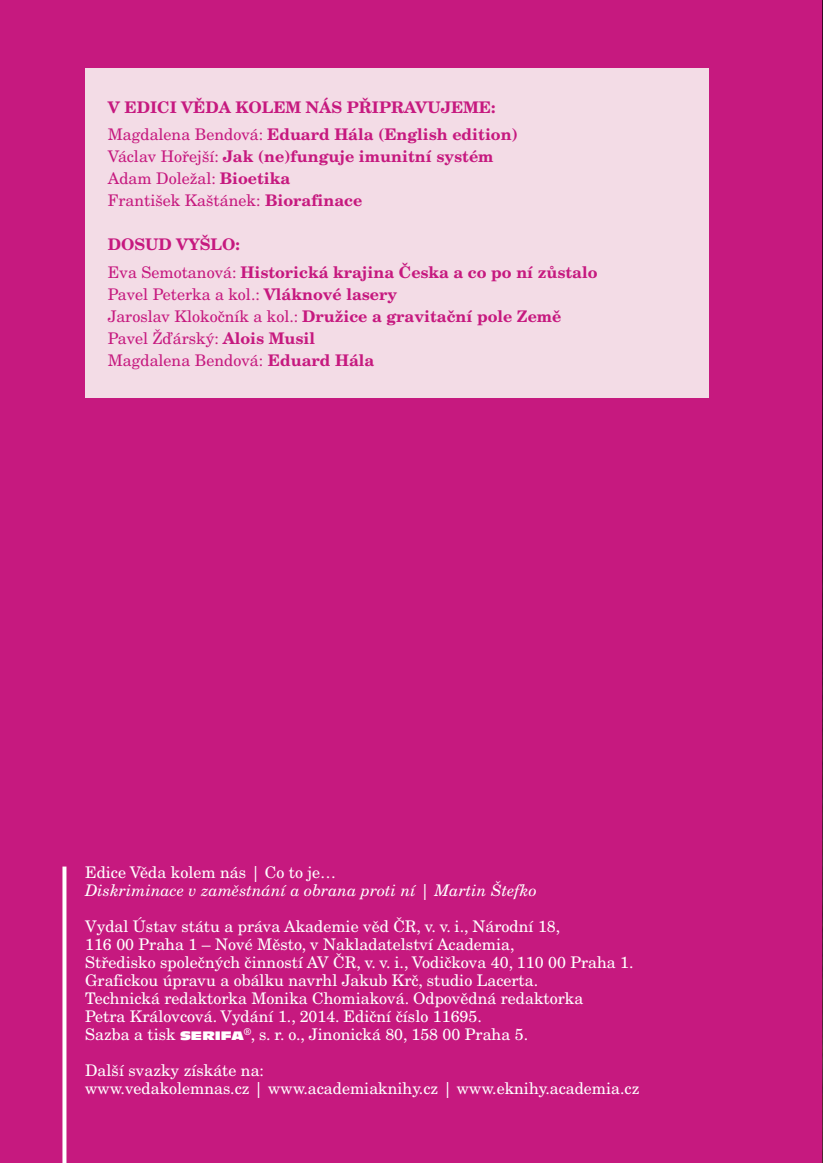
<style>
.page{position:relative;width:823px;height:1163px;background:#fff}
.page>*{position:absolute;margin:0;border:0;box-sizing:border-box;transform-origin:0 0}
.t1{font:16px/18px "New Century Schlbk CE";color:#fff}
.t2{font:700 16px/27.6px "New Century Schlbk CE";color:#c6197f}
.t3{font:16px/22px "New Century Schlbk CE";color:#c6197f}
.t4{font:italic 16px/18px "New Century Schlbk CE";color:#fff}
.s1{font-weight:400}
.s2{font-weight:700}
.s3{font-style:normal}
.s4{font-family:"Antique Olive CE Nord";font-size:12px}
</style>
<div class="page">
<div style="left:0;top:0;width:822px;height:1162px;background:#c6197f"></div>
<img style="left:822px;top:1px;width:1px;height:1160px">
<svg style="left:62px;top:866px;width:4px;height:296px"></svg>
<div style="left:85px;top:68px;width:623px;height:329px;background:#f3dce6"></div>
<p class="t2" style="left:108px;top:93px;width:411px">V edici Věda kolem nás připravujeme:<br><span class="s1">Magdalena Bendová:</span> Eduard Hála (English edition)</p>
<p class="t2" style="left:108px;top:145px;width:387px;line-height:22px"><span class="s1">Václav Hořejší:</span> Jak (ne)funguje imunitní systém<br><span class="s1">Adam Doležal:</span> Bioetika<br><span class="s1">František Kaštánek:</span> Biorafinace</p>
<p class="t2" style="left:108px;top:231px;width:491px">Dosud vyšlo:<br><span class="s1">Eva Semotanová:</span> Historická krajina Česka a co po ní zůstalo</p>
<p class="t3" style="left:108px;top:283px;width:455px">Pavel Peterka a kol.: <span class="s2">Vláknové lasery<br></span>Jaroslav Klokočník a kol.: <span class="s2">Družice a gravitační pole Země </span>Pavel Žďárský: <span class="s2">Alois Musil<br></span>Magdalena Bendová: <span class="s2">Eduard Hála</span></p>
<p class="t4" style="left:85px;top:863px;width:453px"><span class="s3">Edice Věda kolem nás | Co to je…<br></span>Diskriminace v zaměstnání a obrana proti ní <span class="s3">|</span> Martin Štefko</p>
<p class="t1" style="left:85px;top:917px;width:549px">Vydal Ústav státu a práva Akademie věd ČR, v. v. i., Národní 18,<br>116 00 Praha 1 – Nové Město, v Nakladatelství Academia,<br>Středisko společných činností AV ČR, v. v. i., Vodičkova 40, 110 00 Praha 1.<br>Grafickou úpravu a obálku navrhl Jakub Krč, studio Lacerta.<br>Technická redaktorka Monika Chomiaková. Odpovědná redaktorka<br>Petra Královcová. Vydání 1., 2014. Ediční číslo 11695.<br>Sazba a tisk <span class="s4">SERIFA</span><sup>®</sup>, s. r. o., Jinonická 80, 158 00 Praha 5.</p>
<p class="t1" style="left:85px;top:1061px;width:555px">Další svazky získáte na:<br>www.vedakolemnas.cz | www.academiaknihy.cz | www.eknihy.academia.cz</p>
</div>
